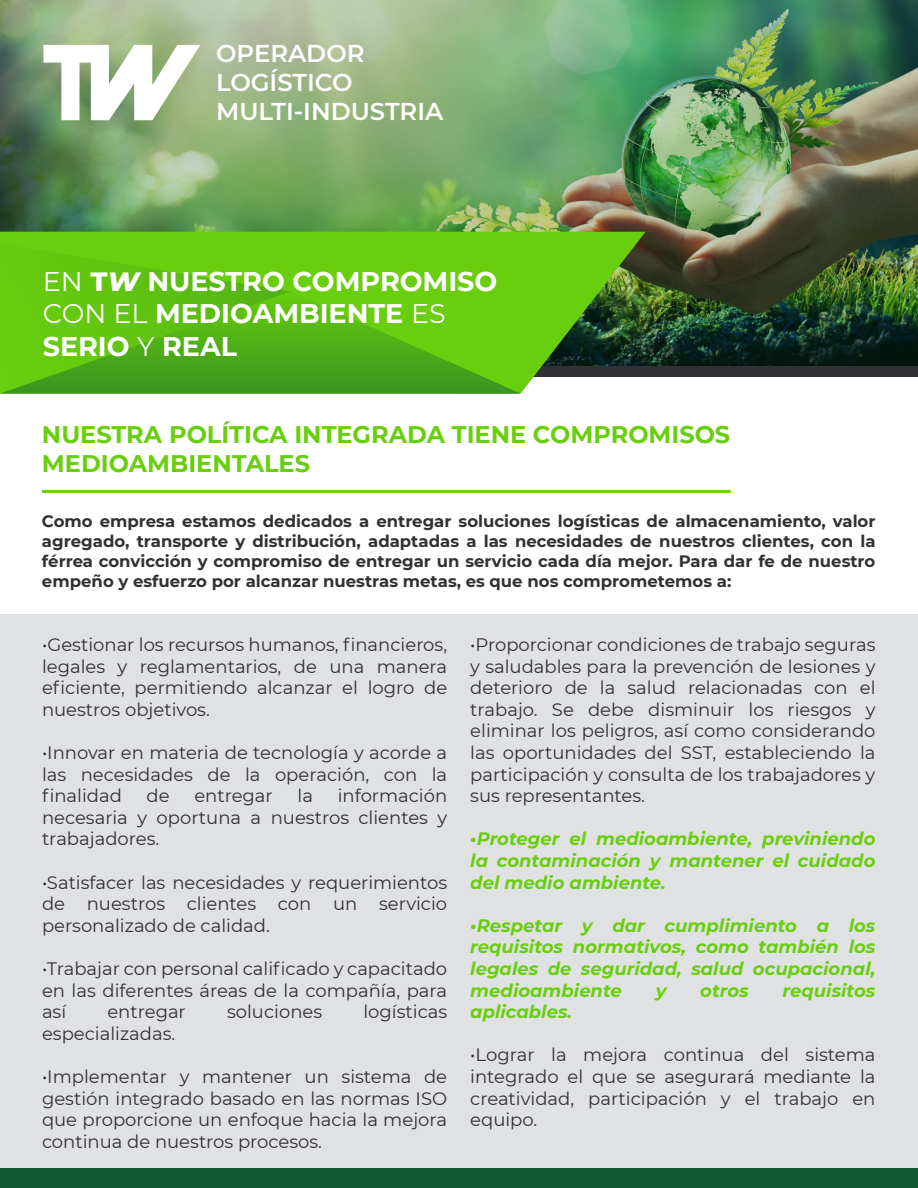
<style>
.page{position:relative;width:918px;height:1188px;background:#fff}
.page>*{position:absolute;margin:0;border:0;box-sizing:border-box;transform-origin:0 0}
.t1{font:700 27px/32.4px "Montserrat";color:#fff}
.t2{font:600 24.3px/29.1px "Montserrat";color:#fff}
.t3{font:700 24px/28.8px "Montserrat";color:#69ce0e}
.t4{font:18px/21.6px "Montserrat";color:#313133;text-align:justify}
.t5{font:italic 700 18px/21.6px "Montserrat";color:#69ce0e;text-align:justify}
.t6{font:700 16.5px/19.8px "Montserrat";color:#313133;text-align:justify}
.s1{font-weight:400}
.s2{font-weight:800}
.s3{font-weight:800;font-style:italic}
</style>
<div class="page">
<div style="left:0;top:366px;width:918px;height:11px;background:#313133"></div>
<img style="left:0;top:0;width:918px;height:366px">
<div style="left:0;top:614px;width:918px;height:574px;background:#e0e1e3"></div>
<hr style="left:42px;top:490px;width:689px;height:3px;background:#69ce0e">
<svg style="left:43px;top:45px;width:157px;height:75px"></svg>
<div style="left:0;top:1169px;width:918px;height:19px;background:#0d5833"></div>
<svg style="left:0;top:232px;width:646px;height:161px;background:#60a528"></svg>
<svg style="left:0;top:243px;width:521px;height:49px;background:#66cb0e"></svg>
<svg style="left:0;top:292px;width:521px;height:102px;background:#57b714"></svg>
<h2 class="t2" style="left:216px;top:38px;width:229px">OPERADOR<br>LOGÍSTICO<br>MULTI-INDUSTRIA</h2>
<h1 class="t1" style="left:43px;top:264px;width:456px"><span class="s1">EN</span> <span class="s2">T</span><span class="s3">W</span> NUESTRO COMPROMISO<br><span class="s1">CON EL</span> MEDIOAMBIENTE <span class="s1">ES<br></span>SERIO <span class="s1">Y</span> REAL</h1>
<h3 class="t3" style="left:42px;top:419px;width:690px">NUESTRA POLÍTICA INTEGRADA TIENE COMPROMISOS<br>MEDIOAMBIENTALES</h3>
<p class="t6" style="left:42px;top:511px;width:835px">Como empresa estamos dedicados a entregar soluciones logísticas de almacenamiento, valor agregado, transporte y distribución, adaptadas a las necesidades de nuestros clientes, con la férrea convicción y compromiso de entregar un servicio cada día mejor. Para dar fe de nuestro empeño y esfuerzo por alcanzar nuestras metas, es que nos comprometemos a:</p>
<p class="t4" style="left:42px;top:633px;width:407px">•Gestionar los recursos humanos, financieros, legales y reglamentarios, de una manera eficiente, permitiendo alcanzar el logro de nuestros objetivos.</p>
<p class="t4" style="left:42px;top:741px;width:407px">•Innovar en materia de tecnología y acorde a las necesidades de la operación, con la finalidad</p>
<p class="t4" style="left:42px;top:784px;width:407px;text-indent:296px">información necesaria y oportuna a nuestros clientes y trabajadores.</p>
<p class="t4" style="left:42px;top:871px;width:407px">•Satisfacer las necesidades y requerimientos de nuestros clientes con un servicio personalizado de calidad.</p>
<p class="t4" style="left:42px;top:957px;width:407px">•Trabajar con personal calificado y capacitado en las diferentes áreas de la compañía, para así</p>
<p class="t4" style="left:147px;top:784px;width:25px">de</p>
<p class="t4" style="left:194px;top:784px;width:80px">entregar</p>
<p class="t4" style="left:298px;top:784px;width:17px">la</p>
<p class="t4" style="left:107px;top:1000px;width:80px">entregar</p>
<p class="t4" style="left:227px;top:1000px;width:97px">soluciones</p>
<p class="t4" style="left:363px;top:1000px;width:85px">logísticas</p>
<p class="t4" style="left:42px;top:1022px;width:135px">especializadas.</p>
<p class="t4" style="left:42px;top:1065px;width:407px">•Implementar y mantener un sistema de gestión integrado basado en las normas ISO que proporcione un enfoque hacia la mejora continua de nuestros procesos.</p>
<p class="t4" style="left:470px;top:633px;width:407px">•Proporcionar condiciones de trabajo seguras y saludables para la prevención de lesiones y deterioro de la salud relacionadas con el trabajo. Se debe disminuir los riesgos y eliminar los peligros, así como considerando las oportunidades del SST, estableciendo la participación y consulta de los trabajadores y sus representantes.</p>
<p class="t5" style="left:470px;top:827px;width:407px">•Proteger el medioambiente, previniendo la contaminación y mantener el cuidado del medio ambiente.</p>
<p class="t5" style="left:470px;top:914px;width:407px">•Respetar y dar cumplimiento a los requisitos normativos, como también los legales de seguridad, salud ocupacional, medioambiente</p>
<p class="t5" style="left:656px;top:978px;width:12px">y</p>
<p class="t5" style="left:700px;top:978px;width:50px">otros</p>
<p class="t5" style="left:783px;top:978px;width:94px">requisitos</p>
<p class="t5" style="left:470px;top:1000px;width:104px">aplicables.</p>
<p class="t4" style="left:470px;top:1044px;width:407px">•Lograr la mejora continua del sistema integrado el que se asegurará mediante la creatividad, participación y el trabajo en equipo.</p>
</div>
